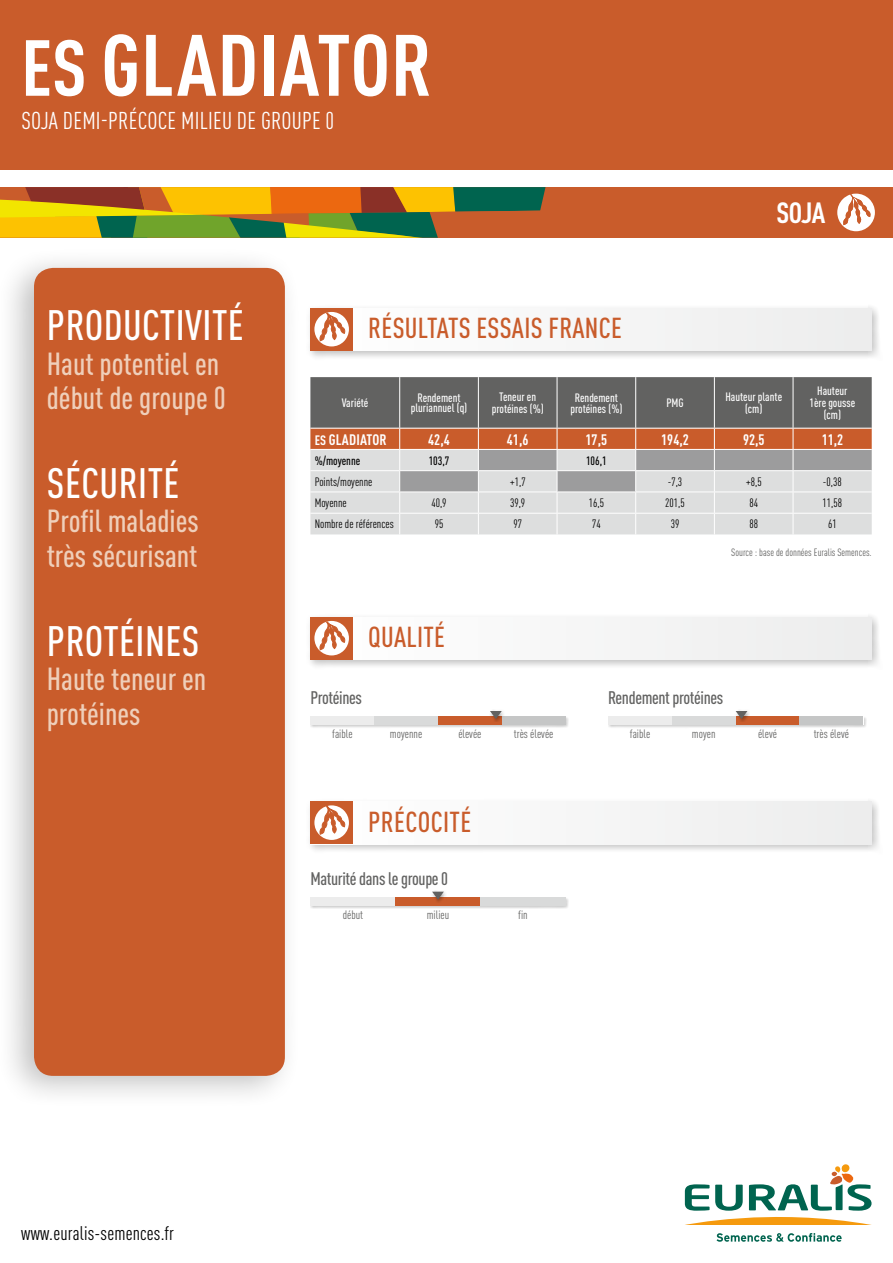
<style>
.page{position:relative;width:893px;height:1263px;background:#fff}
.page>*{position:absolute;margin:0;border:0;box-sizing:border-box;transform-origin:0 0}
.t1{font:700 condensed 85.5px "DIN Pro";letter-spacing:.01em;color:#fff}
.t2{font:500 condensed 42px "DIN Pro";letter-spacing:.01em;color:#fff}
.t3{font:500 condensed 31.5px/34.5px "DIN Pro";color:#efcfba}
.t4{font:700 condensed 28.95px "DIN Pro";color:#fff}
.t5{font:500 condensed 28.5px "DIN Pro";letter-spacing:.01em;color:#c95c2b}
.t6{font:condensed 24px "DIN Pro";letter-spacing:.01em;color:#fff}
.t7{font:condensed 19.5px "DIN Pro";letter-spacing:.01em;color:#000}
.t8{font:500 condensed 18px "DIN Pro";letter-spacing:-.02em;color:#626261}
.t9{font:700 condensed 15px "DIN Pro";color:#fff}
.t10{font:500 condensed 12px/12px "DIN Pro";color:#fff;text-align:center}
.t11{font:condensed 12px "DIN Pro";color:#000}
.t12{font:condensed 12px "DIN Pro";color:#626261}
.t13{font:500 condensed 12px "DIN Pro";color:#000}
.t14{font:condensed 10.5px "DIN Pro";color:#626261}
.s1{font-size:78px}
.s2{font-size:13.5px}
</style>
<div class="page">
<div style="left:0;top:0;width:893px;height:170px;background:#c95c2b"></div>
<svg style="left:0;top:187px;width:885px;height:51px;background:#b37928"></svg>
<svg style="left:685px;top:1164px;width:187px;height:61px"></svg>
<svg style="left:717px;top:1233px;width:125px;height:9px"></svg>
<div style="left:0;top:246px;width:302px;height:865px;background:#000;opacity:.25"></div>
<div style="left:34px;top:268px;width:251px;height:808px;background:#c95c2b;border-radius:19px"></div>
<div style="left:306px;top:304px;width:576px;height:57px;background:#000;opacity:.25"></div>
<div style="left:310px;top:308px;width:562px;height:43px;background:#f5f5f5"></div>
<div style="left:310px;top:308px;width:43px;height:43px;background:#c95c2b"></div>
<svg style="left:314px;top:312px;width:35px;height:34px"></svg>
<div style="left:306px;top:613px;width:576px;height:57px;background:#000;opacity:.25"></div>
<div style="left:310px;top:617px;width:562px;height:43px;background:#f5f5f5"></div>
<div style="left:310px;top:617px;width:43px;height:43px;background:#c95c2b"></div>
<svg style="left:314px;top:621px;width:35px;height:34px"></svg>
<div style="left:306px;top:797px;width:576px;height:57px;background:#000;opacity:.25"></div>
<div style="left:310px;top:802px;width:562px;height:42px;background:#f5f5f5"></div>
<div style="left:310px;top:802px;width:43px;height:42px;background:#c95c2b"></div>
<svg style="left:314px;top:805px;width:35px;height:35px"></svg>
<div style="left:310px;top:716px;width:259px;height:12px;background:#000;opacity:.2"></div>
<svg style="left:310px;top:716px;width:256px;height:1px"></svg>
<div style="left:608px;top:716px;width:258px;height:12px;background:#000;opacity:.2"></div>
<svg style="left:608px;top:716px;width:255px;height:1px"></svg>
<div style="left:310px;top:897px;width:259px;height:12px;background:#000;opacity:.2"></div>
<div style="left:310px;top:717px;width:64px;height:8px;background:#ececec"></div>
<div style="left:374px;top:717px;width:64px;height:8px;background:#d9dada"></div>
<div style="left:438px;top:717px;width:64px;height:8px;background:#c95c2b"></div>
<div style="left:502px;top:717px;width:64px;height:8px;background:#c5c6c6"></div>
<div style="left:608px;top:717px;width:64px;height:8px;background:#ececec"></div>
<div style="left:672px;top:717px;width:64px;height:8px;background:#d9dada"></div>
<div style="left:736px;top:717px;width:63px;height:8px;background:#c95c2b"></div>
<div style="left:799px;top:717px;width:64px;height:8px;background:#c5c6c6"></div>
<div style="left:310px;top:897px;width:85px;height:9px;background:#ececec"></div>
<div style="left:395px;top:897px;width:85px;height:9px;background:#c95c2b"></div>
<div style="left:480px;top:897px;width:86px;height:9px;background:#d9dada"></div>
<div style="left:489px;top:710px;width:15px;height:12px;background:#000;opacity:.3"></div>
<svg style="left:490px;top:711px;width:12px;height:8px"></svg>
<div style="left:431px;top:890px;width:15px;height:12px;background:#000;opacity:.3"></div>
<svg style="left:432px;top:892px;width:12px;height:8px"></svg>
<div style="left:734px;top:710px;width:16px;height:12px;background:#000;opacity:.3"></div>
<svg style="left:736px;top:711px;width:11px;height:8px"></svg>
<svg style="left:310px;top:377px;width:562px;height:157px;background:#ada09a"></svg>
<h1 class="t1" style="left:21px;top:1px;width:412px"><span class="s1">ES</span> GLADIATOR</h1>
<h3 class="t6" style="left:21px;top:103px;width:314px">SOJA DEMI-PRÉCOCE MILIEU DE GROUPE 0</h3>
<h3 class="t4" style="left:777px;top:190px;width:50px">SOJA</h3>
<h2 class="t2" style="left:47px;top:294px;width:198px">PRODUCTIVITÉ</h2>
<h3 class="t3" style="left:47px;top:344px;width:180px">Haut potentiel en début de groupe 0</h3>
<h2 class="t2" style="left:47px;top:452px;width:134px">SÉCURITÉ</h2>
<h3 class="t3" style="left:47px;top:501px;width:154px">Profil maladies très sécurisant</h3>
<h2 class="t2" style="left:47px;top:610px;width:154px">PROTÉINES</h2>
<h3 class="t3" style="left:47px;top:659px;width:161px">Haute teneur en protéines</h3>
<h3 class="t5" style="left:368px;top:307px;width:255px">RÉSULTATS ESSAIS FRANCE</h3>
<p class="t10" style="left:342px;top:396px;width:28px">Variété</p>
<p class="t10" style="left:411px;top:391px;width:58px;line-height:10.5px">Rendement pluriannuel (q)</p>
<p class="t10" style="left:492px;top:390px;width:53px">Teneur en protéines (%)</p>
<p class="t10" style="left:570px;top:391px;width:53px;line-height:10.5px">Rendement protéines (%)</p>
<p class="t10" style="left:666px;top:396px;width:19px">PMG</p>
<p class="t10" style="left:725px;top:390px;width:58px">Hauteur plante (cm)</p>
<p class="t10" style="left:809px;top:384px;width:47px">Hauteur<br>1ère gousse (cm)</p>
<p class="t9" style="left:315px;top:428px;width:74px"><span class="s2">ES</span> GLADIATOR</p>
<p class="t9" style="left:428px;top:428px;width:23px">42,4</p>
<p class="t9" style="left:507px;top:428px;width:23px">41,6</p>
<p class="t9" style="left:586px;top:428px;width:23px">17,5</p>
<p class="t9" style="left:661px;top:428px;width:29px">194,2</p>
<p class="t9" style="left:743px;top:428px;width:23px">92,5</p>
<p class="t9" style="left:822px;top:428px;width:23px">11,2</p>
<p class="t13" style="left:315px;top:451px;width:47px">%/moyenne</p>
<p class="t13" style="left:429px;top:451px;width:22px">103,7</p>
<p class="t13" style="left:586px;top:451px;width:22px">106,1</p>
<p class="t11" style="left:315px;top:473px;width:59px">Points/moyenne</p>
<p class="t11" style="left:510px;top:473px;width:18px">+1,7</p>
<p class="t11" style="left:668px;top:473px;width:16px">-7,3</p>
<p class="t11" style="left:746px;top:473px;width:18px">+8,5</p>
<p class="t11" style="left:823px;top:473px;width:20px">-0,38</p>
<p class="t11" style="left:315px;top:494px;width:34px">Moyenne</p>
<p class="t11" style="left:431px;top:494px;width:17px">40,9</p>
<p class="t11" style="left:510px;top:494px;width:17px">39,9</p>
<p class="t11" style="left:589px;top:494px;width:17px">16,5</p>
<p class="t11" style="left:665px;top:494px;width:21px">201,5</p>
<p class="t11" style="left:749px;top:494px;width:10px">84</p>
<p class="t11" style="left:823px;top:494px;width:21px">11,58</p>
<p class="t11" style="left:315px;top:515px;width:81px">Nombre de références</p>
<p class="t11" style="left:435px;top:515px;width:10px">95</p>
<p class="t11" style="left:513px;top:515px;width:10px">97</p>
<p class="t11" style="left:592px;top:515px;width:10px">74</p>
<p class="t11" style="left:671px;top:515px;width:10px">39</p>
<p class="t11" style="left:749px;top:515px;width:10px">88</p>
<p class="t11" style="left:828px;top:515px;width:10px">61</p>
<p class="t14" style="left:731px;top:545px;width:142px">Source : base de données Euralis Semences.</p>
<h3 class="t5" style="left:368px;top:616px;width:78px">QUALITÉ</h3>
<h3 class="t8" style="left:310px;top:684px;width:53px">Protéines</h3>
<p class="t12" style="left:332px;top:725px;width:22px">faible</p>
<p class="t12" style="left:390px;top:725px;width:34px">moyenne</p>
<p class="t12" style="left:458px;top:725px;width:25px">élevée</p>
<p class="t12" style="left:514px;top:725px;width:41px">très élevée</p>
<h3 class="t5" style="left:368px;top:801px;width:104px">PRÉCOCITÉ</h3>
<h3 class="t8" style="left:310px;top:865px;width:139px">Maturité dans le groupe 0</h3>
<p class="t12" style="left:343px;top:906px;width:22px">début</p>
<p class="t12" style="left:427px;top:906px;width:24px">milieu</p>
<p class="t12" style="left:518px;top:906px;width:11px">fin</p>
<h3 class="t8" style="left:608px;top:684px;width:117px">Rendement protéines</h3>
<p class="t12" style="left:630px;top:725px;width:22px">faible</p>
<p class="t12" style="left:692px;top:725px;width:25px">moyen</p>
<p class="t12" style="left:758px;top:725px;width:20px">élevé</p>
<p class="t12" style="left:814px;top:725px;width:37px">très élevé</p>
<h3 class="t7" style="left:21px;top:1219px;width:154px">www.euralis-semences.fr</h3>
</div>
